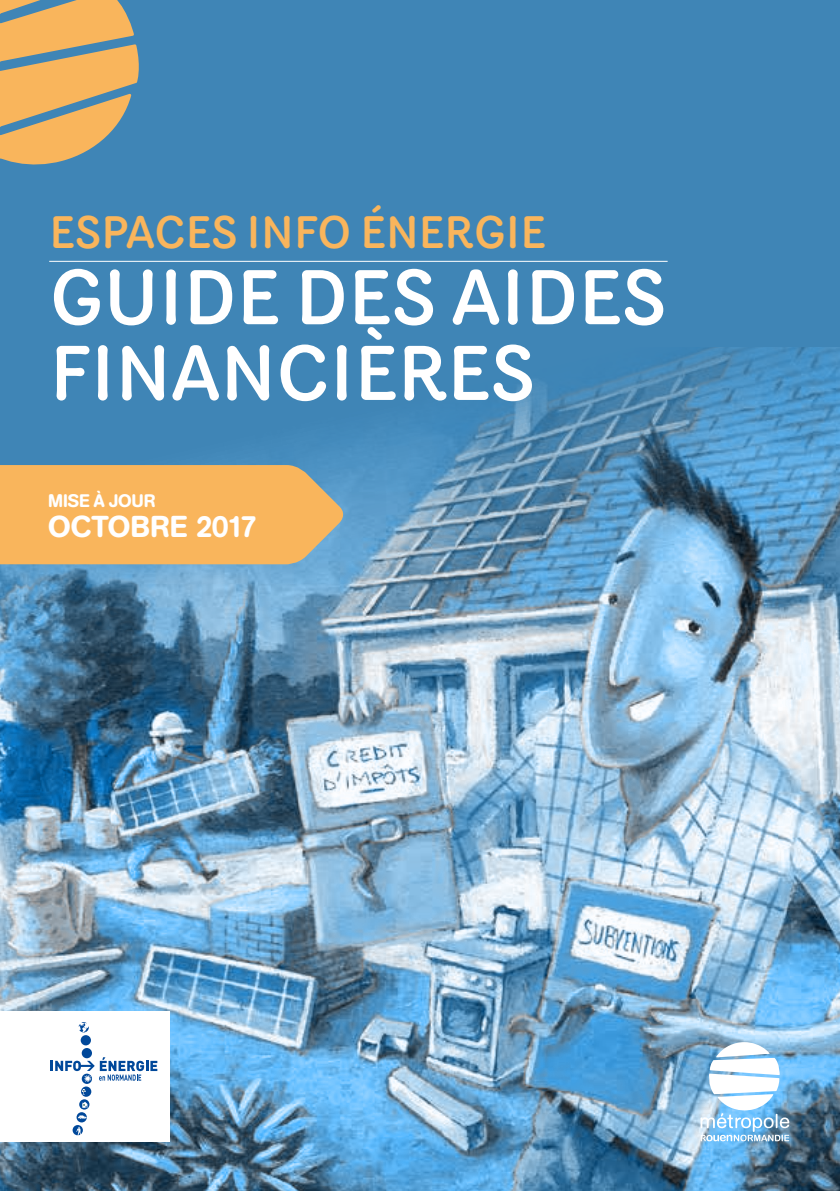
<style>
.page{position:relative;width:840px;height:1191px;background:#fff}
.page>*{position:absolute;margin:0;border:0;box-sizing:border-box;transform-origin:0 0}
.t1{font:500 75.6px/75.6px "Router";letter-spacing:-.01em;color:#fff}
.t2{font:500 44.6px "Router";letter-spacing:-.01em;color:#f9b55c}
.t3{font:500 30px "AG Book Rounded BQ";color:#fff}
.t4{font:500 18px "AG Book Rounded BQ";letter-spacing:-.01em;color:#fff}
</style>
<div class="page">
<img style="left:0;top:0;width:839px;height:1191px">
<div style="left:0;top:1011px;width:169px;height:130px;background:#fff"></div>
<svg style="left:79px;top:1022px;width:10px;height:10px"></svg>
<div style="left:82px;top:1048px;width:10px;height:10px;background:#00489a;border-radius:50%"></div>
<div style="left:81px;top:1035px;width:10px;height:10px;background:#00489a;border-radius:50%"></div>
<svg style="left:51px;top:1057px;width:106px;height:79px"></svg>
<hr style="left:49px;top:261px;width:618px;height:1px;background:#fff">
<svg style="left:0;top:0;width:141px;height:169px"></svg>
<svg style="left:700px;top:1042px;width:88px;height:99px"></svg>
<svg style="left:0;top:465px;width:347px;height:99px"></svg>
<p class="t2" style="left:49px;top:199px;width:498px">ESPACES INFO ÉNERGIE</p>
<p class="t1" style="left:49px;top:258px;width:618px">GUIDE DES AIDES<br>FINANCIÈRES</p>
<p class="t4" style="left:48px;top:490px;width:109px">MISE À JOUR</p>
<p class="t3" style="left:48px;top:509px;width:210px">OCTOBRE 2017</p>
</div>
